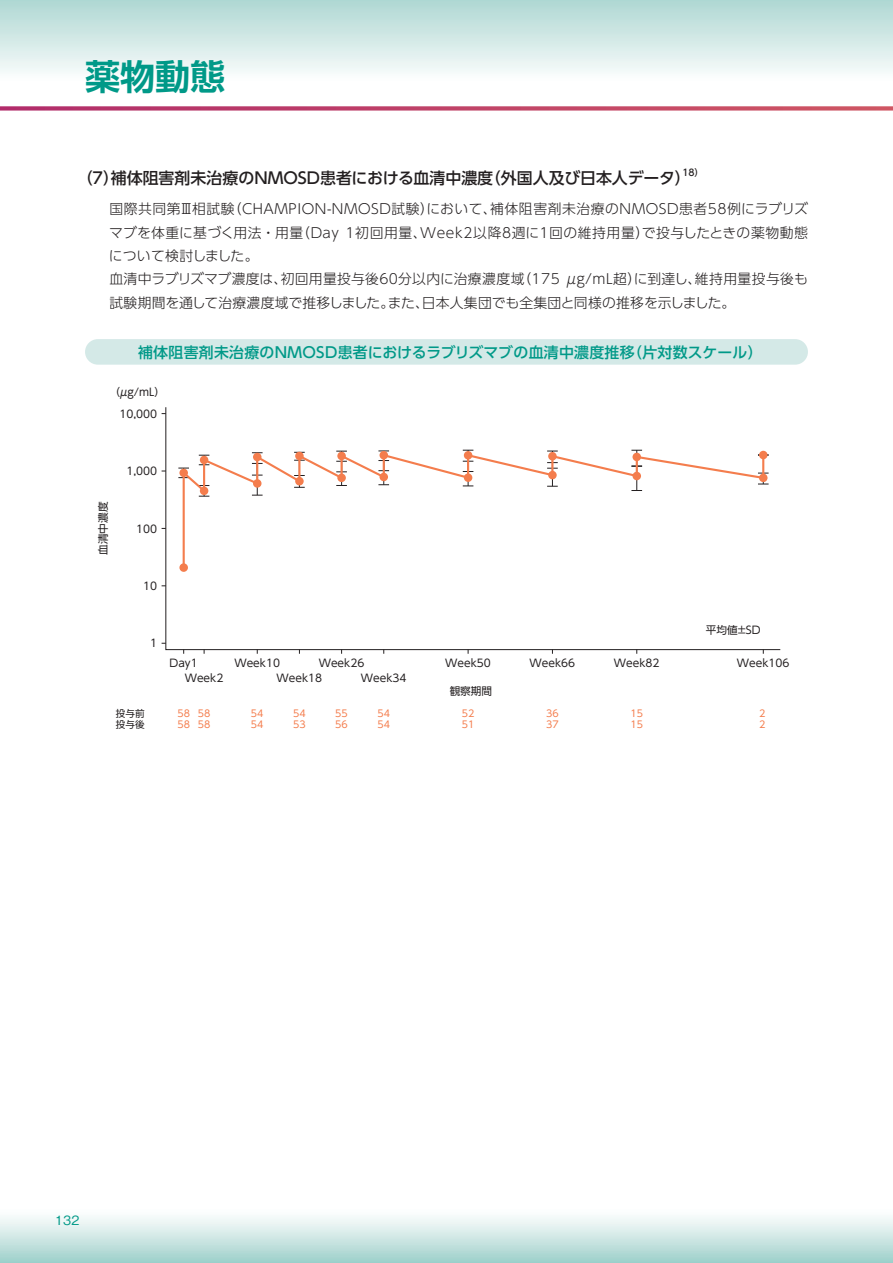
<style>
.page{position:relative;width:893px;height:1263px;background:#fff}
.page>*{position:absolute;margin:0;border:0;box-sizing:border-box;transform-origin:0 0}
.t1{font:700 35.1px "UD Shin Go Pro De";color:#098}
.t2{font:500 15.9px "UD Shin Go Pro";color:#231f20}
.t3{font:500 14.85px "UD Shin Go Pro";letter-spacing:.02em;color:#098}
.t4{font:300 13.8px/23.4px "UD Shin Go Pro";letter-spacing:.02em;color:#231f20}
.t5{font:500 12.75px "Gothic BBB Pro";color:#098}
.t6{font:10.65px/14.9px "UD Shin Go Pro";color:#231f20}
.t7{font:9.6px "UD Shin Go Pro";color:#f47d4d}
.t8{font:9.6px "UD Shin Go Pro";color:#231f20}
.t9{font:500 9.3px "UD Shin Go Pro";color:#231f20}
</style>
<div class="page">
<div style="left:0;top:1208px;width:893px;height:55px;background:linear-gradient(to bottom,#fff,#a0d1cb)"></div>
<div style="left:0;top:0;width:893px;height:81px;background:linear-gradient(to bottom,#aed7d2,#fcfefd)"></div>
<svg style="left:0;top:106px;width:893px;height:5px;background:#c85d7d"></svg>
<div style="left:85px;top:339px;width:723px;height:26px;background:#d4e9e7;border-radius:13px"></div>
<svg style="left:165px;top:407px;width:616px;height:243px"></svg>
<svg style="left:178px;top:468px;width:4px;height:10px"></svg>
<svg style="left:463px;top:450px;width:10px;height:2px"></svg>
<svg style="left:631px;top:450px;width:11px;height:2px"></svg>
<svg style="left:765px;top:473px;width:4px;height:12px"></svg>
<svg style="left:182px;top:452px;width:583px;height:118px"></svg>
<div style="left:179px;top:563px;width:9px;height:9px;background:#f47d4d;border-radius:50%"></div>
<div style="left:179px;top:469px;width:9px;height:8px;background:#f47d4d;border-radius:50%"></div>
<div style="left:200px;top:487px;width:8px;height:8px;background:#f47d4d;border-radius:50%"></div>
<div style="left:200px;top:456px;width:8px;height:8px;background:#f47d4d;border-radius:50%"></div>
<div style="left:253px;top:479px;width:8px;height:9px;background:#f47d4d;border-radius:50%"></div>
<div style="left:253px;top:453px;width:8px;height:8px;background:#f47d4d;border-radius:50%"></div>
<div style="left:295px;top:477px;width:9px;height:8px;background:#f47d4d;border-radius:50%"></div>
<div style="left:295px;top:452px;width:9px;height:8px;background:#f47d4d;border-radius:50%"></div>
<div style="left:337px;top:474px;width:9px;height:8px;background:#f47d4d;border-radius:50%"></div>
<div style="left:337px;top:452px;width:9px;height:8px;background:#f47d4d;border-radius:50%"></div>
<div style="left:379px;top:473px;width:9px;height:8px;background:#f47d4d;border-radius:50%"></div>
<div style="left:379px;top:451px;width:9px;height:8px;background:#f47d4d;border-radius:50%"></div>
<div style="left:464px;top:473px;width:8px;height:9px;background:#f47d4d;border-radius:50%"></div>
<div style="left:464px;top:451px;width:8px;height:8px;background:#f47d4d;border-radius:50%"></div>
<div style="left:548px;top:471px;width:9px;height:8px;background:#f47d4d;border-radius:50%"></div>
<div style="left:548px;top:452px;width:9px;height:8px;background:#f47d4d;border-radius:50%"></div>
<div style="left:632px;top:472px;width:9px;height:8px;background:#f47d4d;border-radius:50%"></div>
<div style="left:632px;top:453px;width:9px;height:8px;background:#f47d4d;border-radius:50%"></div>
<div style="left:759px;top:474px;width:8px;height:8px;background:#f47d4d;border-radius:50%"></div>
<div style="left:759px;top:451px;width:8px;height:8px;background:#f47d4d;border-radius:50%"></div>
<h1 class="t1" style="left:85px;top:49px;width:142px">薬物動態</h1>
<p class="t2" style="left:77px;top:165px;width:615px">（7）補体阻害剤未治療のNMOSD患者における血清中濃度（外国人及び日本人データ）</p>
<p class="t9" style="left:682px;top:165px;width:23px">18）</p>
<p class="t4" style="left:109px;top:197px;width:701px">国際共同第Ⅲ相試験（CHAMPION-NMOSD試験）において、補体阻害剤未治療のNMOSD患者58例にラブリズマブを体重に基づく用法・用量（Day 1初回用量、Week2以降8週に1回の維持用量）で投与したときの薬物動態について検討しました。<br>血清中ラブリズマブ濃度は、初回用量投与後60分以内に治療濃度域（175 μg/mL超）に到達し、維持用量投与後も試験期間を通して治療濃度域で推移しました。また、日本人集団でも全集団と同様の推移を示しました。</p>
<p class="t3" style="left:138px;top:340px;width:626px">補体阻害剤未治療のNMOSD患者におけるラブリズマブの血清中濃度推移（片対数スケール）</p>
<p class="t6" style="left:110px;top:384px;width:57px">（μg/mL）</p>
<p class="t6" style="left:119px;top:406px;width:39px">10,000</p>
<p class="t6" style="left:95px;top:555px;width:55px;rotate:-90deg">血清中濃度</p>
<p class="t6" style="left:126px;top:463px;width:32px">1,000</p>
<p class="t6" style="left:136px;top:521px;width:23px">100</p>
<p class="t6" style="left:143px;top:578px;width:16px">10</p>
<p class="t6" style="left:150px;top:635px;width:9px">1</p>
<p class="t6" style="left:706px;top:623px;width:56px">平均値±SD</p>
<p class="t6" style="left:170px;top:656px;width:30px">Day1</p>
<p class="t6" style="left:277px;top:656px;width:47px;text-indent:-42px">Week10<br>Week18</p>
<p class="t6" style="left:361px;top:656px;width:47px;text-indent:-42px">Week26<br>Week34</p>
<p class="t6" style="left:445px;top:656px;width:47px">Week50</p>
<p class="t6" style="left:530px;top:656px;width:47px">Week66</p>
<p class="t6" style="left:614px;top:656px;width:47px">Week82</p>
<p class="t6" style="left:737px;top:656px;width:54px">Week106</p>
<p class="t6" style="left:185px;top:670px;width:40px">Week2</p>
<p class="t6" style="left:450px;top:683px;width:44px">観察期間</p>
<p class="t8" style="left:116px;top:705px;width:30px">投与前</p>
<p class="t7" style="left:177px;top:705px;width:35px">58 58</p>
<p class="t7" style="left:251px;top:705px;width:14px">54</p>
<p class="t7" style="left:293px;top:705px;width:14px">54</p>
<p class="t7" style="left:335px;top:705px;width:14px">55</p>
<p class="t7" style="left:377px;top:705px;width:14px">54</p>
<p class="t7" style="left:462px;top:705px;width:14px">52</p>
<p class="t7" style="left:546px;top:705px;width:14px">36</p>
<p class="t7" style="left:630px;top:705px;width:14px">15</p>
<p class="t7" style="left:759px;top:705px;width:8px">2</p>
<p class="t8" style="left:116px;top:717px;width:30px">投与後</p>
<p class="t7" style="left:177px;top:717px;width:35px">58 58</p>
<p class="t7" style="left:251px;top:717px;width:14px">54</p>
<p class="t7" style="left:293px;top:717px;width:14px">53</p>
<p class="t7" style="left:335px;top:717px;width:14px">56</p>
<p class="t7" style="left:377px;top:717px;width:14px">54</p>
<p class="t7" style="left:462px;top:717px;width:14px">51</p>
<p class="t7" style="left:546px;top:717px;width:14px">37</p>
<p class="t7" style="left:630px;top:717px;width:14px">15</p>
<p class="t7" style="left:759px;top:717px;width:8px">2</p>
<p class="t5" style="left:55px;top:1210px;width:26px">132</p>
</div>
